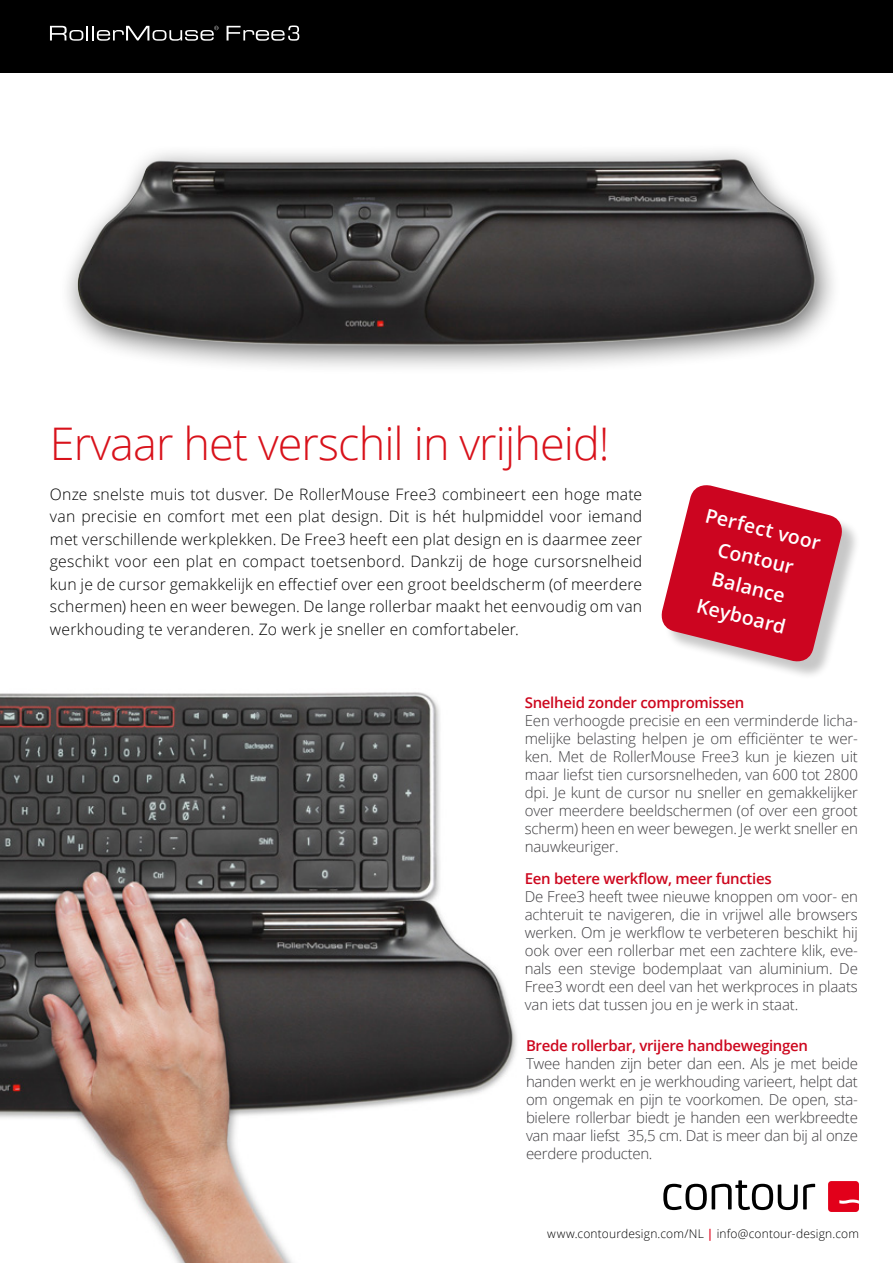
<style>
.page{position:relative;width:893px;height:1263px;background:#fff}
.page>*{position:absolute;margin:0;border:0;box-sizing:border-box;transform-origin:0 0}
.t1{font:300 45px "Open Sans";letter-spacing:-.02em;color:#d8121b}
.t2{font:600 19.5px/30px "Open Sans";color:#fff;text-align:center}
.t3{font:300 15.75px/22.5px "Open Sans";letter-spacing:.01em;color:#000;text-align:justify}
.t4{font:300 15px/18px "Open Sans";letter-spacing:-.01em;color:#3e3d40;text-align:justify}
.t5{font:600 15px "Open Sans";letter-spacing:-.02em;color:#cd071e}
.t6{font:300 12px "Open Sans";letter-spacing:.015em;color:#000}
.s1{font-weight:600;color:#e2001a}
</style>
<div class="page">
<div style="left:664px;top:488px;width:196px;height:192px;background:#000;opacity:.22"></div>
<svg style="left:661px;top:539px;width:184px;height:126px;background:#d34054"></svg>
<img style="left:0;top:72px;width:887px;height:467px">
<img style="left:0;top:692px;width:517px;height:571px">
<div style="left:0;top:0;width:893px;height:72px;background:#000"></div>
<svg style="left:663px;top:1180px;width:152px;height:30px"></svg>
<svg style="left:828px;top:1181px;width:31px;height:31px"></svg>
<svg style="left:50px;top:26px;width:169px;height:15px"></svg>
<svg style="left:227px;top:26px;width:72px;height:15px"></svg>
<h1 class="t1" style="left:50px;top:412px;width:561px">Ervaar het verschil in vrijheid!</h1>
<p class="t3" style="left:50px;top:482px;width:594px">Onze snelste muis tot dusver. De RollerMouse Free3 combineert een hoge mate van precisie en comfort met een plat design. Dit is hét hulpmiddel voor iemand met verschillende werkplekken. De Free3 heeft een plat design en is daarmee zeer geschikt voor een plat en compact toetsenbord. Dankzij de hoge cursorsnelheid kun je de cursor gemakkelijk en effectief over een groot beeldscherm (of meerdere schermen) heen en weer bewegen. De lange rollerbar maakt het eenvoudig om van werkhouding te veranderen. Zo werk je sneller en comfortabeler.</p>
<h2 class="t2" style="left:710px;top:500px;width:119px;rotate:14deg">Perfect voor<br>Contour<br>Balance<br>Keyboard</h2>
<p class="t5" style="left:525px;top:692px;width:221px">Snelheid zonder compromissen</p>
<p class="t4" style="left:525px;top:711px;width:335px">Een verhoogde precisie en een verminderde licha&shy;melijke belasting helpen je om efficiënter te wer&shy;ken. Met de RollerMouse Free3 kun je kiezen uit maar liefst tien cursorsnelheden, van 600 tot 2800 dpi. Je kunt de cursor nu sneller en gemakkelijker over meerdere beeldschermen (of over een groot scherm) heen en weer bewegen. Je werkt sneller en nauwkeuriger.</p>
<p class="t5" style="left:525px;top:868px;width:248px">Een betere werkflow, meer functies</p>
<p class="t4" style="left:525px;top:887px;width:335px">De Free3 heeft twee nieuwe knoppen om voor- en achteruit te navigeren, die in vrijwel alle browsers werken. Om je werkflow te verbeteren beschikt hij ook over een rollerbar met een zachtere klik, eve&shy;nals een stevige bodemplaat van aluminium. De Free3 wordt een deel van het werkproces in plaats van iets dat tussen jou en je werk in staat.</p>
<p class="t5" style="left:526px;top:1035px;width:284px">Brede rollerbar, vrijere handbewegingen</p>
<p class="t4" style="left:526px;top:1054px;width:333px">Twee handen zijn beter dan een. Als je met beide handen werkt en je werkhouding varieert, helpt dat om ongemak en pijn te voorkomen. De open, sta&shy;bielere rollerbar biedt je handen een werkbreedte van maar liefst 35,5 cm. Dat is meer dan bij al onze eerdere producten.</p>
<p class="t6" style="left:547px;top:1225px;width:313px">www.contourdesign.com/NL <span class="s1">|</span> info@contour-design.com</p>
</div>
